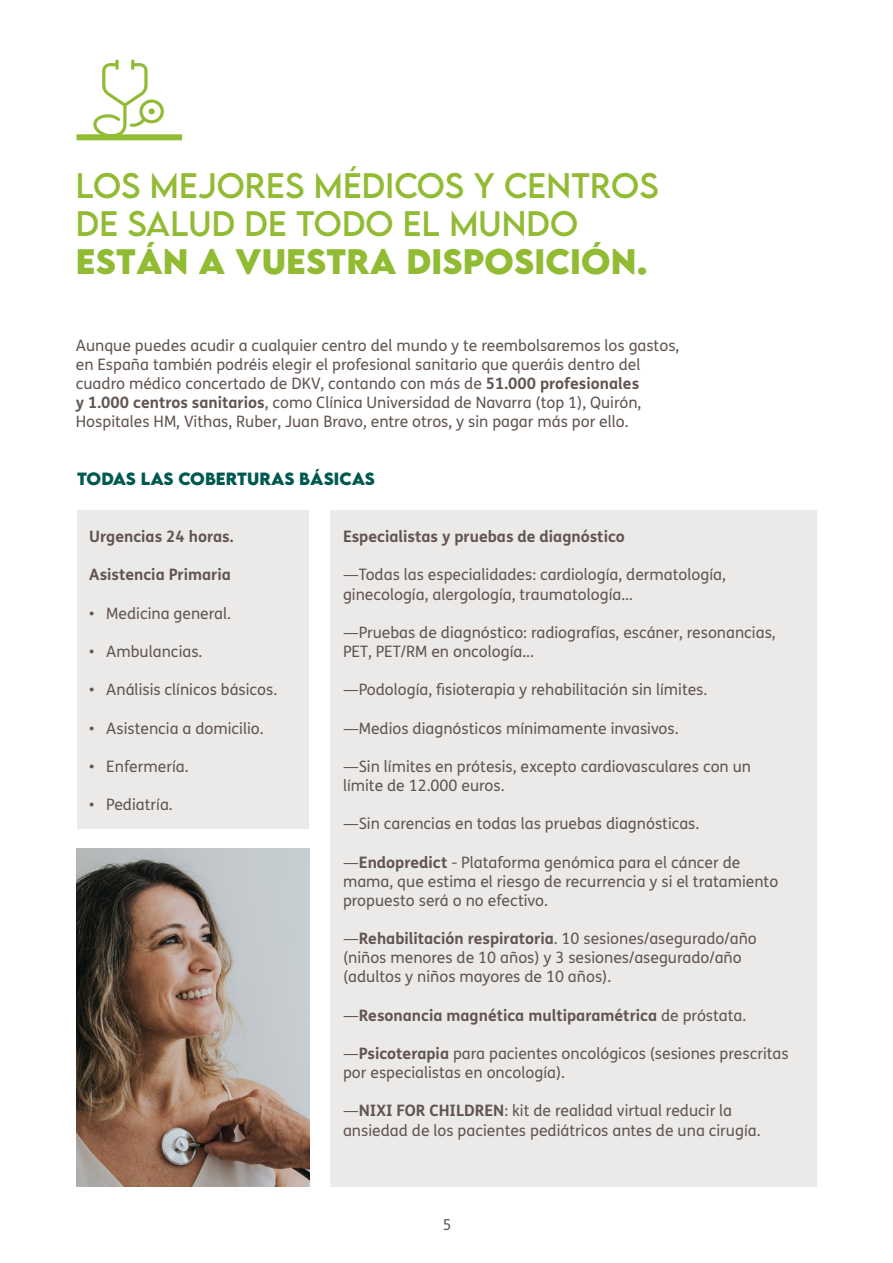
<style>
.page{position:relative;width:893px;height:1263px;background:#fff}
.page>*{position:absolute;margin:0;border:0;box-sizing:border-box;transform-origin:0 0}
.t1{font:31.5px/38.2px "LEMONMILK Pro FTR";letter-spacing:.005em;color:#92bb34}
.t2{font:700 31.5px "LEMONMILK Pro FTR";letter-spacing:.005em;color:#92bb34}
.t3{font:15.75px/19.2px "FS Me";color:#625551}
.t4{font:700 15.75px "FS Me";color:#625551}
.t5{font:700 15.75px "LEMONMILK Pro FTR";letter-spacing:.005em;color:#005951}
.t6{font:15px "FS Me";color:#625551}
.s1{font-weight:700}
.s2{font-weight:400}
</style>
<div class="page">
<div style="left:77px;top:134px;width:105px;height:6px;background:#92bb34"></div>
<svg style="left:92px;top:60px;width:72px;height:75px"></svg>
<div style="left:78px;top:510px;width:231px;height:319px;background:#eceae9"></div>
<div style="left:330px;top:510px;width:486px;height:676px;background:#eceae9"></div>
<img style="left:77px;top:848px;width:232px;height:338px">
<h1 class="t1" style="left:76px;top:166px;width:584px">LOS MEJORES MÉDICOS Y CENTROS<br>DE SALUD DE TODO EL MUNDO</h1>
<h1 class="t2" style="left:76px;top:240px;width:573px">ESTÁN A VUESTRA DISPOSICIÓN.</h1>
<p class="t3" style="left:76px;top:335px;width:605px">Aunque puedes acudir a cualquier centro del mundo y te reembolsaremos los gastos, en España también podréis elegir el profesional sanitario que queráis dentro del cuadro médico concertado de DKV, contando con más de <span class="s1">51.000 profesionales<br>y 1.000 centros sanitarios</span>, como Clínica Universidad de Navarra (top 1), Quirón, Hospitales HM, Vithas, Ruber, Juan Bravo, entre otros, y sin pagar más por ello.</p>
<p class="t5" style="left:77px;top:468px;width:299px">TODAS LAS COBERTURAS BÁSICAS</p>
<p class="t4" style="left:89px;top:524px;width:146px">Urgencias 24 horas.</p>
<p class="t4" style="left:89px;top:563px;width:143px">Asistencia Primaria</p>
<p class="t3" style="left:89px;top:603px;width:143px">• Medicina general.</p>
<p class="t3" style="left:89px;top:642px;width:115px">• Ambulancias.</p>
<p class="t3" style="left:89px;top:680px;width:189px">• Análisis clínicos básicos.</p>
<p class="t3" style="left:89px;top:718px;width:176px">• Asistencia a domicilio.</p>
<p class="t3" style="left:89px;top:756px;width:101px">• Enfermería.</p>
<p class="t3" style="left:89px;top:795px;width:85px">• Pediatría.</p>
<p class="t4" style="left:343px;top:524px;width:283px">Especialistas y pruebas de diagnóstico</p>
<p class="t3" style="left:343px;top:565px;width:384px">—Todas las especialidades: cardiología, dermatología, ginecología, alergología, traumatología…</p>
<p class="t3" style="left:343px;top:622px;width:434px">—Pruebas de diagnóstico: radiografías, escáner, resonancias,<br>PET, PET/RM en oncología...</p>
<p class="t3" style="left:343px;top:680px;width:366px">—Podología, fisioterapia y rehabilitación sin límites.</p>
<p class="t3" style="left:343px;top:718px;width:337px">—Medios diagnósticos mínimamente invasivos.</p>
<p class="t3" style="left:343px;top:756px;width:410px">—Sin límites en prótesis, excepto cardiovasculares con un límite de 12.000 euros.</p>
<p class="t3" style="left:343px;top:814px;width:358px">—Sin carencias en todas las pruebas diagnósticas.</p>
<p class="t3" style="left:343px;top:852px;width:437px">—<span class="s1">Endopredict</span> - Plataforma genómica para el cáncer de mama, que estima el riesgo de recurrencia y si el tratamiento propuesto será o no efectivo.</p>
<p class="t3" style="left:343px;top:929px;width:415px">—<span class="s1">Rehabilitación respiratoria</span>. 10 sesiones/asegurado/año (niños menores de 10 años) y 3 sesiones/asegurado/año (adultos y niños mayores de 10 años).</p>
<p class="t4" style="left:343px;top:1003px;width:405px"><span class="s2">—</span>Resonancia magnética multiparamétrica <span class="s2">de próstata.</span></p>
<p class="t3" style="left:343px;top:1043px;width:447px">—<span class="s1">Psicoterapia</span> para pacientes oncológicos (sesiones prescritas por especialistas en oncología).</p>
<p class="t3" style="left:343px;top:1101px;width:419px">—<span class="s1">NIXI FOR CHILDREN</span>: kit de realidad virtual reducir la ansiedad de los pacientes pediátricos antes de una cirugía.</p>
<p class="t6" style="left:443px;top:1215px;width:10px">5</p>
</div>
